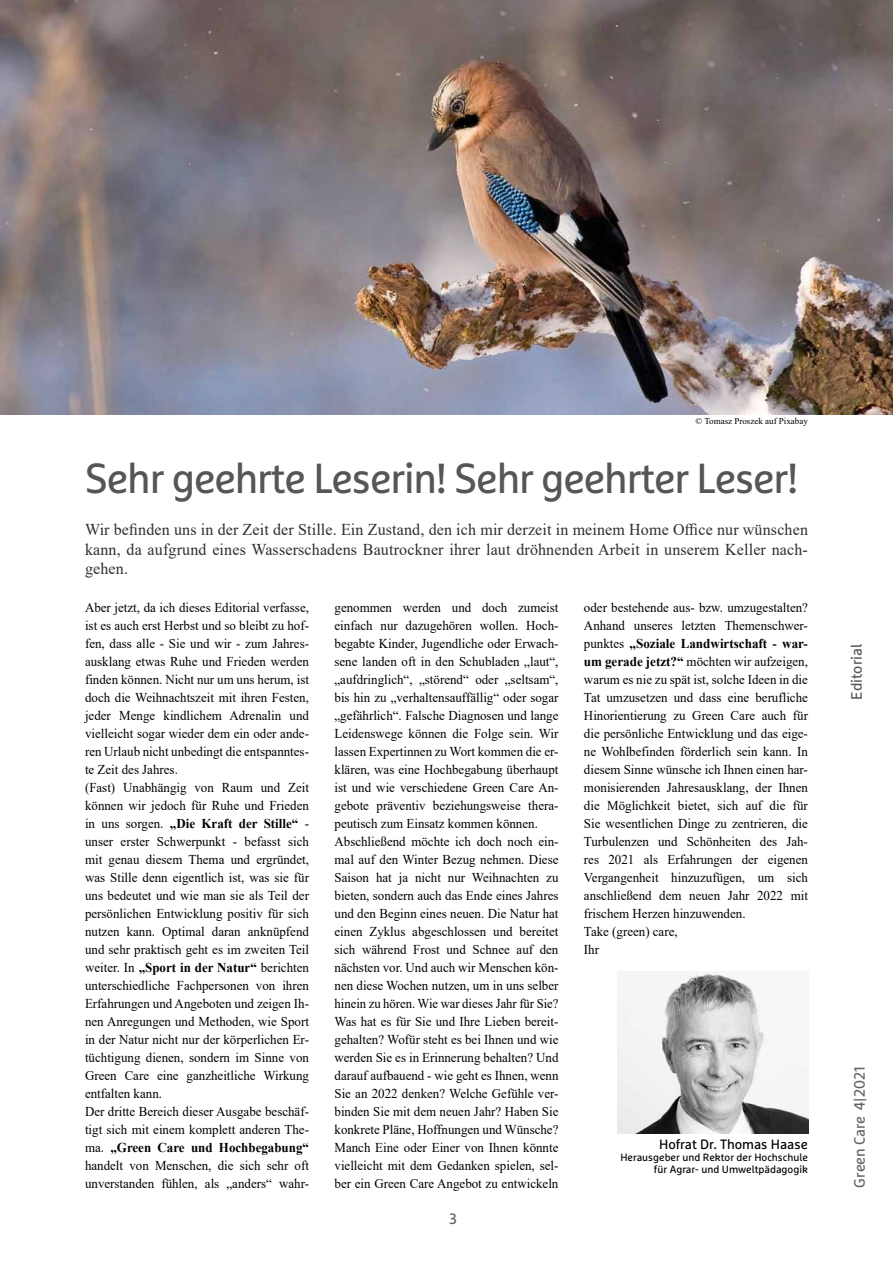
<style>
.page{position:relative;width:893px;height:1263px;background:#fff}
.page>*{position:absolute;margin:0;border:0;box-sizing:border-box;transform-origin:0 0}
.t1{font:42px "Marselis Pro";letter-spacing:-.03em;color:#565656}
.t2{font:16.5px/19.5px "Times New Roman";letter-spacing:.01em;color:#2f2f2f;text-align:justify}
.t3{font:15px "Marselis Pro";letter-spacing:-.01em;color:#636362}
.t4{font:15px "Marselis Pro";color:#565656}
.t5{font:13.5px/18px "Times New Roman";color:#000;scale:.96 1}
.t6{font:13.5px "Marselis Pro";color:#000}
.t7{font:10.5px/12px "Marselis Pro";color:#000;text-align:right}
.t8{font:9px "Times New Roman";color:#000}
.s1{font-weight:700}
</style>
<div class="page">
<img style="left:618px;top:972px;width:190px;height:161px">
<img style="left:0;top:0;width:893px;height:415px">
<p class="t8" style="left:695px;top:415px;width:114px">© Tomasz Proszek auf Pixabay</p>
<h1 class="t1" style="left:85px;top:453px;width:715px">Sehr geehrte Leserin! Sehr geehrter Leser!</h1>
<p class="t2" style="left:85px;top:519px;width:724px">Wir befinden uns in der Zeit der Stille. Ein Zustand, den ich mir derzeit in meinem Home Office nur wünschen kann, da aufgrund eines Wasserschadens Bautrockner ihrer laut dröhnenden Arbeit in unserem Keller nach&shy;gehen.</p>
<p class="t5" style="left:85px;top:598px;width:235px">Aber jetzt, da ich dieses Editorial verfasse, ist es auch erst Herbst und so bleibt zu hof&shy;fen, dass alle - Sie und wir - zum Jahres&shy;ausklang etwas Ruhe und Frieden werden finden können. Nicht nur um uns herum, ist doch die Weihnachtszeit mit ihren Festen, jeder Menge kindlichem Adrenalin und vielleicht sogar wieder dem ein oder ande&shy;ren Urlaub nicht unbedingt die entspanntes&shy;te Zeit des Jahres.<br>(Fast) Unabhängig von Raum und Zeit können wir jedoch für Ruhe und Frieden in uns sorgen. <span class="s1">„Die Kraft der Stille“</span> - unser erster Schwerpunkt - befasst sich mit genau diesem Thema und ergründet, was Stille denn eigentlich ist, was sie für uns bedeutet und wie man sie als Teil der persönlichen Entwicklung positiv für sich nutzen kann. Optimal daran anknüpfend und sehr praktisch geht es im zweiten Teil weiter. In <span class="s1">„Sport in der Natur“</span> berichten unterschiedliche Fachpersonen von ihren Erfahrungen und Angeboten und zeigen Ih&shy;nen Anregungen und Methoden, wie Sport in der Natur nicht nur der körperlichen Er&shy;tüchtigung dienen, sondern im Sinne von Green Care eine ganzheitliche Wirkung entfalten kann.<br>Der dritte Bereich dieser Ausgabe beschäf&shy;tigt sich mit einem komplett anderen The&shy;ma. <span class="s1">„Green Care und Hochbegabung“ </span>handelt von Menschen, die sich sehr oft unverstanden fühlen, als „anders“ wahr-</p>
<p class="t5" style="left:334px;top:598px;width:235px">genommen werden und doch zumeist einfach nur dazugehören wollen. Hoch&shy;begabte Kinder, Jugendliche oder Erwach&shy;sene landen oft in den Schubladen „laut“, „aufdringlich“, „störend“ oder „seltsam“, bis hin zu „verhaltensauffällig“ oder sogar „gefährlich“. Falsche Diagnosen und lange Leidenswege können die Folge sein. Wir lassen Expertinnen zu Wort kommen die er&shy;klären, was eine Hochbegabung überhaupt ist und wie verschiedene Green Care An&shy;gebote präventiv beziehungsweise thera&shy;peutisch zum Einsatz kommen können.<br>Abschließend möchte ich doch noch ein&shy;mal auf den Winter Bezug nehmen. Diese Saison hat ja nicht nur Weihnachten zu bieten, sondern auch das Ende eines Jahres und den Beginn eines neuen. Die Natur hat einen Zyklus abgeschlossen und bereitet sich während Frost und Schnee auf den nächsten vor. Und auch wir Menschen kön&shy;nen diese Wochen nutzen, um in uns selber hinein zu hören. Wie war dieses Jahr für Sie?<br>Was hat es für Sie und Ihre Lieben bereit&shy;gehalten? Wofür steht es bei Ihnen und wie werden Sie es in Erinnerung behalten? Und darauf aufbauend - wie geht es Ihnen, wenn Sie an 2022 denken? Welche Gefühle ver&shy;binden Sie mit dem neuen Jahr? Haben Sie konkrete Pläne, Hoffnungen und Wünsche?<br>Manch Eine oder Einer von Ihnen könnte vielleicht mit dem Gedanken spielen, sel&shy;ber ein Green Care Angebot zu entwickeln</p>
<p class="t5" style="left:584px;top:598px;width:235px">oder bestehende aus- bzw. umzugestalten?<br>Anhand unseres letzten Themenschwer&shy;punktes <span class="s1">„Soziale Landwirtschaft - war&shy;um gerade jetzt?“</span> möchten wir aufzeigen, warum es nie zu spät ist, solche Ideen in die Tat umzusetzen und dass eine berufliche Hinorientierung zu Green Care auch für die persönliche Entwicklung und das eige&shy;ne Wohlbefinden förderlich sein kann. In diesem Sinne wünsche ich Ihnen einen har&shy;monisierenden Jahresausklang, der Ihnen die Möglichkeit bietet, sich auf die für Sie wesentlichen Dinge zu zentrieren, die Turbulenzen und Schönheiten des Jah&shy;res 2021 als Erfahrungen der eigenen Vergangenheit hinzuzufügen, um sich anschließend dem neuen Jahr 2022 mit frischem Herzen hinzuwenden.<br>Take (green) care,<br>Ihr</p>
<p class="t6" style="left:659px;top:1136px;width:150px">Hofrat Dr. Thomas Haase</p>
<p class="t7" style="left:620px;top:1151px;width:189px">Herausgeber und Rektor der Hochschule für Agrar- und Umweltpädagogik</p>
<p class="t3" style="left:449px;top:1209px;width:9px">3</p>
<p class="t4" style="left:847px;top:699px;width:57px;rotate:-90deg">Editorial</p>
<p class="t3" style="left:850px;top:1187px;width:122px;rotate:-90deg">Green Care 4|2021</p>
</div>
